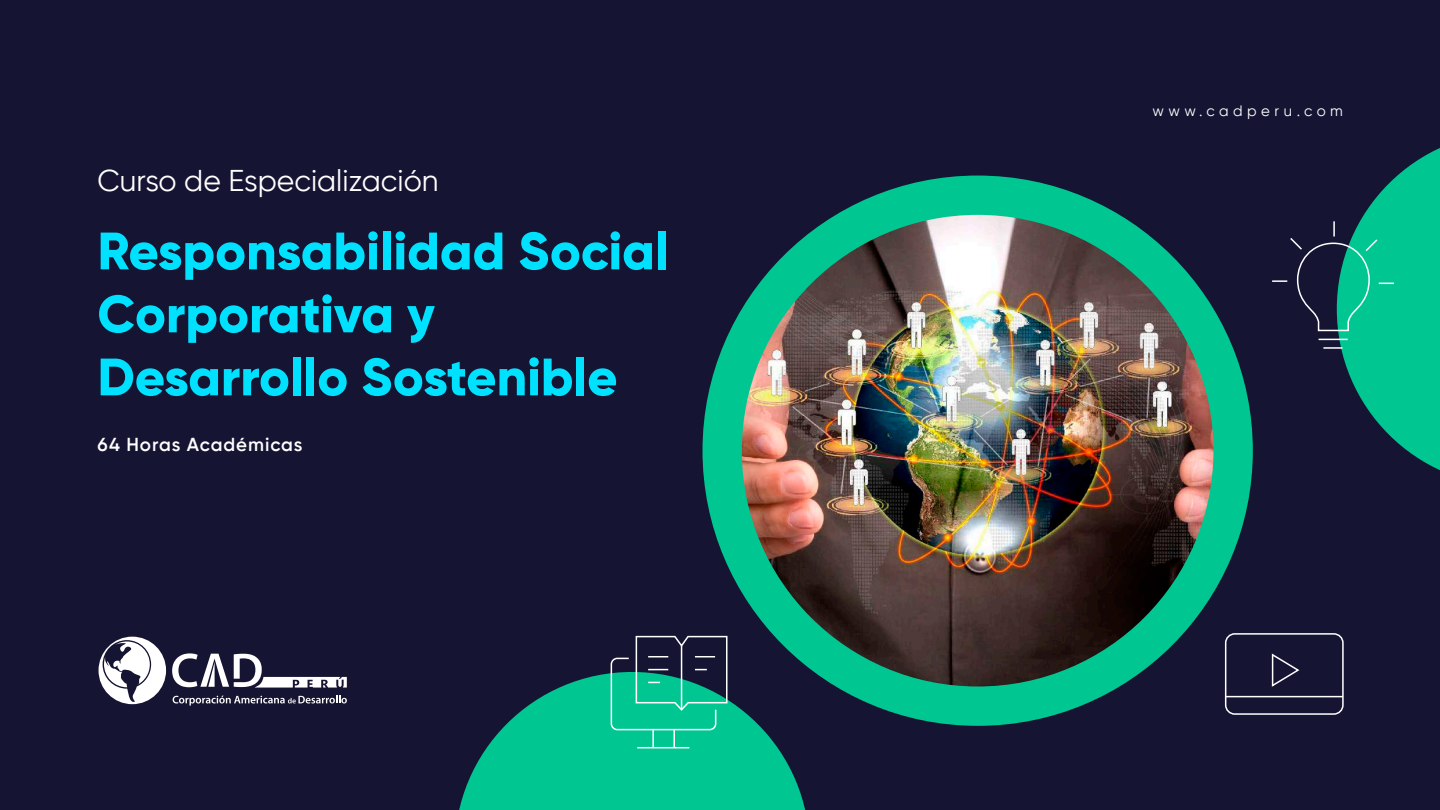
<style>
.page{position:relative;width:1440px;height:810px;background:#161433}
.page>*{position:absolute;margin:0;border:0;box-sizing:border-box;transform-origin:0 0}
.t1{font:800 52.5px/63px "Gilroy";color:#00e0ff}
.t2{font:30px "Gilroy";color:#fff}
.t3{font:600 18.75px "Gilroy";letter-spacing:.05em;color:#fff}
.t4{font:15px "Gilroy";letter-spacing:.3em;color:#fff}
</style>
<div class="page">
<svg style="left:173px;top:695px;width:174px;height:11px"></svg>
<svg style="left:172px;top:653px;width:175px;height:35px"></svg>
<svg style="left:99px;top:637px;width:67px;height:67px"></svg>
<div style="left:703px;top:176px;width:550px;height:550px;background:#00c791;border-radius:50%"></div>
<svg style="left:459px;top:673px;width:346px;height:137px;fill:#00c791"></svg>
<img style="left:742px;top:215px;width:471px;height:472px;border-radius:236px">
<svg style="left:1272px;top:148px;width:168px;height:322px"></svg>
<hr style="left:1323px;top:347px;width:20px;height:2px;background:#fff">
<div style="left:1225px;top:633px;width:119px;height:82px;border:2px solid #fff;border-radius:9px"></div>
<svg style="left:1271px;top:653px;width:29px;height:34px"></svg>
<hr style="left:1226px;top:696px;width:117px;height:1px;background:#fff">
<svg style="left:610px;top:635px;width:118px;height:113px"></svg>
<hr style="left:681px;top:646px;width:1px;height:64px;background:#fff">
<p class="t2" style="left:97px;top:162px;width:343px">Curso de Especialización</p>
<p class="t1" style="left:97px;top:219px;width:572px">Responsabilidad Social<br>Corporativa y<br>Desarrollo Sostenible</p>
<p class="t3" style="left:97px;top:433px;width:207px">64 Horas Académicas</p>
<p class="t4" style="left:1152px;top:101px;width:192px">www.cadperu.com</p>
</div>
